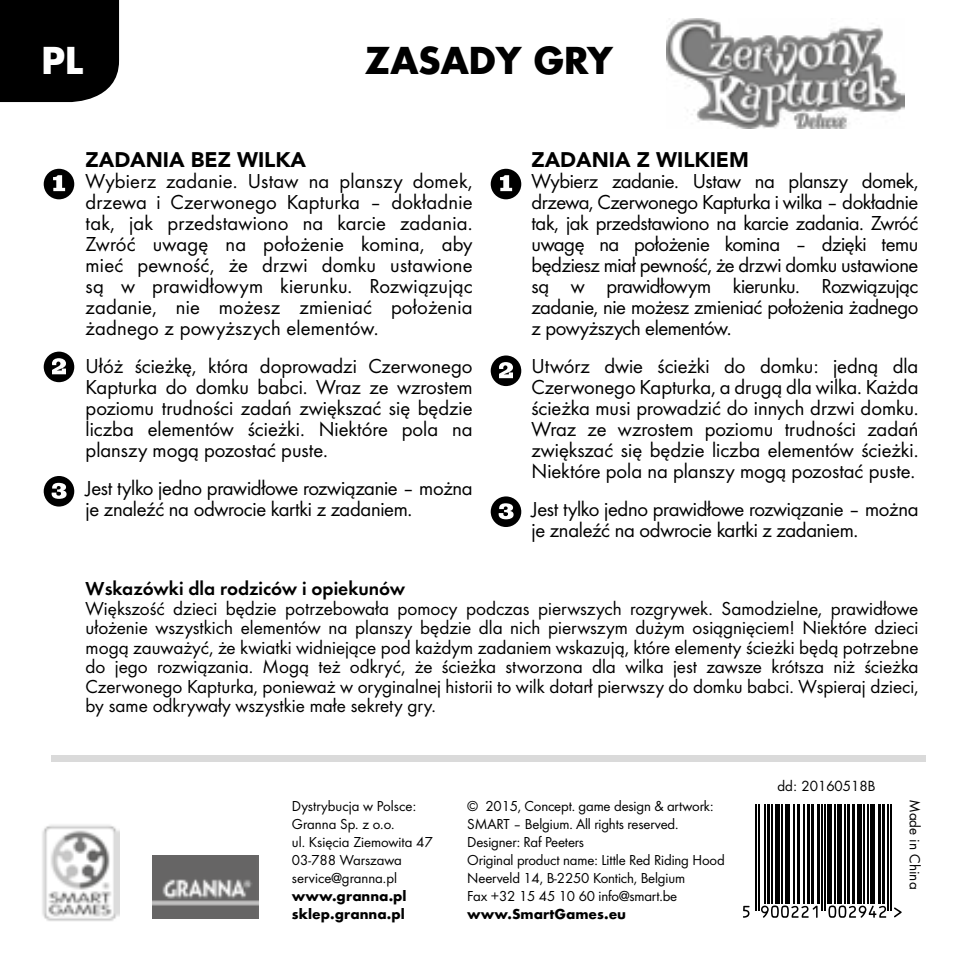
<style>
.page{position:relative;width:978px;height:978px;background:#fff}
.page>*{position:absolute;margin:0;border:0;box-sizing:border-box;transform-origin:0 0}
.t1{font:700 36px "Futura Std";color:#000}
.t2{font:700 36px "Futura Std";color:#fff}
.t3{font:21px/21px "Futura Boo";letter-spacing:-.015em;color:#000;text-align:justify}
.t4{font:900 21px "Avenir LT Std";color:#000}
.t5{font:19.5px/19.5px "Futura Boo";color:#000;text-align:justify}
.t6{font:19.5px "Futura Dem";color:#000}
.t7{font:15px/18px "Futura Boo";letter-spacing:-.01em;color:#000}
.t8{font:700 15px/18px "Futura";color:#000}
.t9{font:13.5px "Futura Std";color:#000}
</style>
<div class="page">
<div style="left:0;top:0;width:119px;height:102px;background:#000"></div>
<img style="left:667px;top:18px;width:237px;height:111px">
<div style="left:43px;top:169px;width:32px;height:31px;background:#000;border-radius:50%"></div>
<svg style="left:53px;top:175px;width:12px;height:16px"></svg>
<div style="left:43px;top:351px;width:31px;height:31px;background:#000;border-radius:50%"></div>
<svg style="left:52px;top:358px;width:14px;height:16px"></svg>
<div style="left:43px;top:476px;width:31px;height:31px;background:#000;border-radius:50%"></div>
<svg style="left:52px;top:483px;width:15px;height:16px"></svg>
<div style="left:490px;top:355px;width:31px;height:31px;background:#000;border-radius:50%"></div>
<svg style="left:499px;top:362px;width:14px;height:16px"></svg>
<div style="left:490px;top:496px;width:31px;height:31px;background:#000;border-radius:50%"></div>
<svg style="left:499px;top:503px;width:15px;height:16px"></svg>
<div style="left:490px;top:169px;width:31px;height:31px;background:#000;border-radius:50%"></div>
<svg style="left:500px;top:175px;width:12px;height:16px"></svg>
<svg style="left:743px;top:906px;width:7px;height:12px"></svg>
<hr style="left:755px;top:804px;width:2px;height:107px;background:#000">
<hr style="left:758px;top:804px;width:2px;height:107px;background:#000">
<hr style="left:764px;top:804px;width:2px;height:100px;background:#000">
<hr style="left:767px;top:804px;width:3px;height:100px;background:#000">
<hr style="left:771px;top:804px;width:2px;height:100px;background:#000">
<hr style="left:776px;top:804px;width:4px;height:100px;background:#000">
<hr style="left:781px;top:804px;width:2px;height:100px;background:#000">
<hr style="left:786px;top:804px;width:4px;height:100px;background:#000">
<hr style="left:793px;top:804px;width:1px;height:100px;background:#000">
<hr style="left:797px;top:804px;width:3px;height:100px;background:#000">
<hr style="left:803px;top:804px;width:1px;height:100px;background:#000">
<hr style="left:807px;top:804px;width:3px;height:100px;background:#000">
<svg style="left:761px;top:905px;width:57px;height:13px"></svg>
<hr style="left:811px;top:804px;width:3px;height:100px;background:#000">
<hr style="left:817px;top:804px;width:3px;height:100px;background:#000">
<hr style="left:822px;top:804px;width:1px;height:107px;background:#000">
<hr style="left:824px;top:804px;width:2px;height:107px;background:#000">
<div style="left:827px;top:804px;width:5px;height:100px;background:#000"></div>
<hr style="left:835px;top:804px;width:1px;height:100px;background:#000">
<div style="left:837px;top:804px;width:5px;height:100px;background:#000"></div>
<hr style="left:845px;top:804px;width:1px;height:100px;background:#000">
<hr style="left:847px;top:804px;width:3px;height:100px;background:#000">
<hr style="left:852px;top:804px;width:3px;height:100px;background:#000">
<hr style="left:858px;top:804px;width:4px;height:100px;background:#000">
<hr style="left:863px;top:804px;width:2px;height:100px;background:#000">
<hr style="left:868px;top:804px;width:1px;height:100px;background:#000">
<div style="left:870px;top:804px;width:5px;height:100px;background:#000"></div>
<svg style="left:828px;top:905px;width:58px;height:13px"></svg>
<hr style="left:878px;top:804px;width:3px;height:100px;background:#000">
<hr style="left:882px;top:804px;width:3px;height:100px;background:#000">
<hr style="left:888px;top:804px;width:1px;height:107px;background:#000">
<hr style="left:891px;top:804px;width:1px;height:107px;background:#000">
<svg style="left:894px;top:907px;width:8px;height:10px"></svg>
<div style="left:52px;top:755px;width:874px;height:6px;background:#dadada"></div>
<img style="left:152px;top:855px;width:106px;height:63px">
<img style="left:42px;top:825px;width:77px;height:96px">
<h1 class="t2" style="left:41px;top:37px;width:43px">PL</h1>
<h1 class="t1" style="left:365px;top:37px;width:250px">ZASADY GRY</h1>
<p class="t4" style="left:86px;top:147px;width:222px">ZADANIA BEZ WILKA</p>
<p class="t3" style="left:86px;top:170px;width:388px">Wybierz zadanie. Ustaw na planszy domek, drzewa i Czerwonego Kapturka – dokładnie tak, jak przedstawiono na karcie zadania.<br>Zwróć uwagę na położenie komina, aby mieć pewność, że drzwi domku ustawione są w prawidłowym kierunku. Rozwiązując zadanie, nie możesz zmieniać położenia żadnego z powyższych elementów.</p>
<p class="t3" style="left:86px;top:355px;width:388px">Ułóż ścieżkę, która doprowadzi Czerwonego Kapturka do domku babci. Wraz ze wzrostem poziomu trudności zadań zwiększać się będzie liczba elementów ścieżki. Niektóre pola na planszy mogą pozostać puste.</p>
<p class="t3" style="left:86px;top:477px;width:388px">Jest tylko jedno prawidłowe rozwiązanie – można je znaleźć na odwrocie kartki z zadaniem.</p>
<p class="t4" style="left:531px;top:147px;width:219px">ZADANIA Z WILKIEM</p>
<p class="t3" style="left:531px;top:170px;width:388px">Wybierz zadanie. Ustaw na planszy domek, drzewa, Czerwonego Kapturka i wilka – dokładnie tak, jak przedstawiono na karcie zadania. Zwróć uwagę na położenie komina – dzięki temu będziesz miał pewność, że drzwi domku ustawione są w prawidłowym kierunku. Rozwiązując zadanie, nie możesz zmieniać położenia żadnego z powyższych elementów.</p>
<p class="t3" style="left:531px;top:355px;width:388px">Utwórz dwie ścieżki do domku: jedną dla Czerwonego Kapturka, a drugą dla wilka. Każda ścieżka musi prowadzić do innych drzwi domku.<br>Wraz ze wzrostem poziomu trudności zadań zwiększać się będzie liczba elementów ścieżki.<br>Niektóre pola na planszy mogą pozostać puste.</p>
<p class="t3" style="left:531px;top:498px;width:388px">Jest tylko jedno prawidłowe rozwiązanie – można je znaleźć na odwrocie kartki z zadaniem.</p>
<p class="t6" style="left:86px;top:574px;width:321px">Wskazówki dla rodziców i opiekunów</p>
<p class="t5" style="left:86px;top:597px;width:834px">Większość dzieci będzie potrzebowała pomocy podczas pierwszych rozgrywek. Samodzielne, prawidłowe ułożenie wszystkich elementów na planszy będzie dla nich pierwszym dużym osiągnięciem! Niektóre dzieci mogą zauważyć, że kwiatki widniejące pod każdym zadaniem wskazują, które elementy ścieżki będą potrzebne do jego rozwiązania. Mogą też odkryć, że ścieżka stworzona dla wilka jest zawsze krótsza niż ścieżka Czerwonego Kapturka, ponieważ w oryginalnej historii to wilk dotarł pierwszy do domku babci. Wspieraj dzieci, by same odkrywały wszystkie małe sekrety gry.</p>
<p class="t7" style="left:292px;top:796px;width:142px">Dystrybucja w Polsce:<br>Granna Sp. z o.o.<br>ul. Księcia Ziemowita 47<br>03-788 Warszawa service@granna.pl</p>
<p class="t8" style="left:292px;top:886px;width:116px">www.granna.pl sklep.granna.pl</p>
<p class="t7" style="left:467px;top:796px;width:259px">© 2015, Concept. game design &amp; artwork:<br>SMART – Belgium. All rights reserved.<br>Designer: Raf Peeters<br>Original product name: Little Red Riding Hood Neerveld 14, B-2250 Kontich, Belgium<br>Fax +32 15 45 10 60 info@smart.be</p>
<p class="t8" style="left:467px;top:904px;width:160px">www.SmartGames.eu</p>
<p class="t9" style="left:777px;top:778px;width:100px">dd: 20160518B</p>
<p class="t9" style="left:923px;top:800px;width:90px;rotate:90deg">Made in China</p>
</div>
